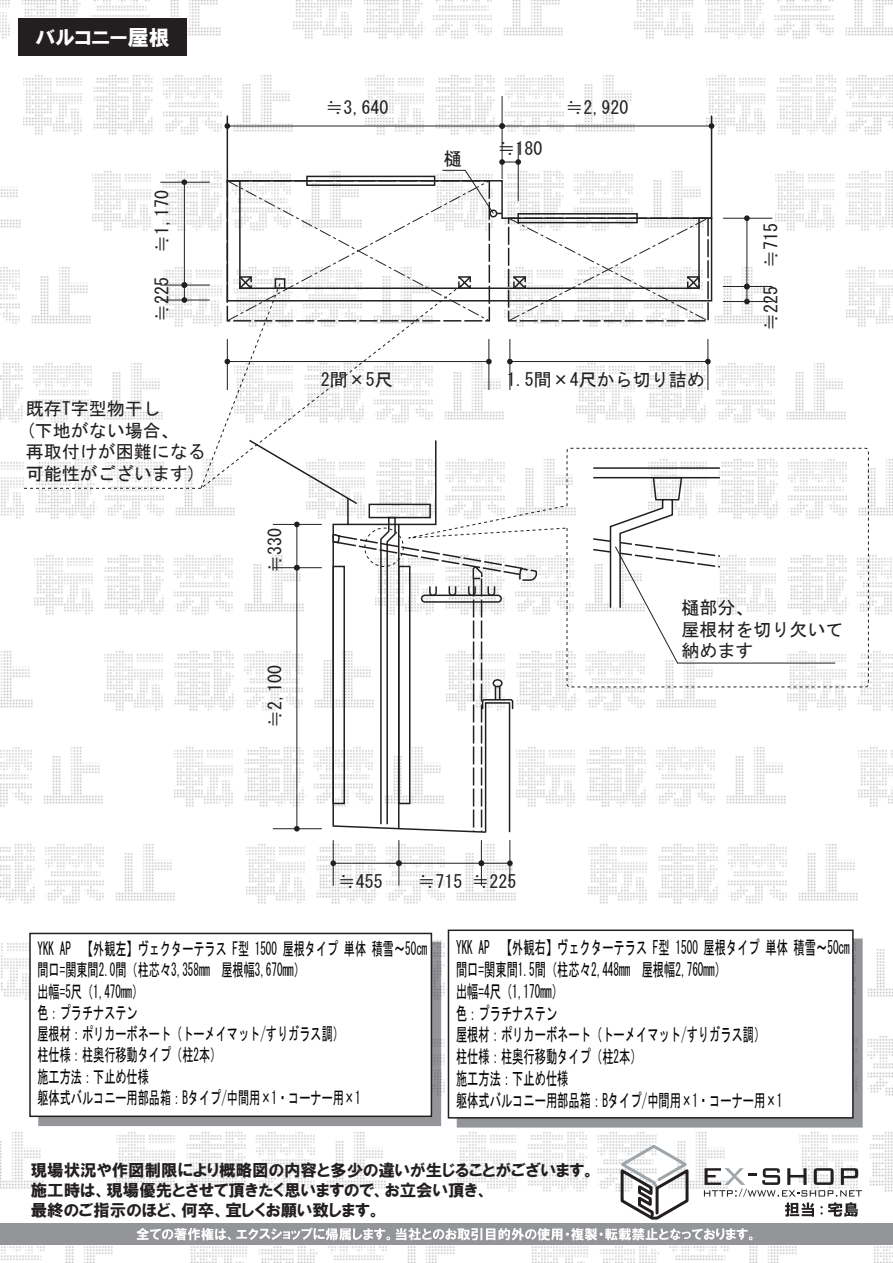
<style>
.page{position:relative;width:893px;height:1263px;background:#fff}
.page>*{position:absolute;margin:0;border:0;box-sizing:border-box;transform-origin:0 0}
.t1{font:21px "HGP Soei Kakugothic UB";color:#fff}
.t2{font:18.15px/21.8px "MS Gothic";color:#030303;scale:.62 1}
.t3{font:18px/21.6px "MS Gothic";color:#231f20}
.t4{font:17.7px/21.1px "MS Gothic";color:#030303;scale:.63 1}
.t5{font:16.5px/19.8px "HGP Soei Kakugothic UB";color:#231f20}
</style>
<div class="page">
<img style="left:0;top:0;width:221px;height:39px">
<img style="left:293px;top:0;width:270px;height:39px">
<img style="left:635px;top:0;width:258px;height:39px">
<img style="left:24px;top:75px;width:266px;height:60px">
<img style="left:365px;top:75px;width:267px;height:39px">
<img style="left:707px;top:75px;width:186px;height:60px">
<img style="left:93px;top:171px;width:131px;height:60px">
<img style="left:0;top:186px;width:21px;height:42px">
<img style="left:776px;top:171px;width:117px;height:60px">
<img style="left:163px;top:264px;width:59px;height:63px">
<img style="left:0;top:267px;width:91px;height:57px">
<img style="left:516px;top:264px;width:258px;height:63px">
<img style="left:846px;top:267px;width:47px;height:60px">
<img style="left:0;top:363px;width:163px;height:60px">
<img style="left:466px;top:362px;width:38px;height:58px">
<img style="left:576px;top:362px;width:270px;height:61px">
<img style="left:1px;top:459px;width:234px;height:60px">
<img style="left:869px;top:459px;width:24px;height:57px">
<img style="left:34px;top:555px;width:213px;height:60px">
<img style="left:869px;top:555px;width:23px;height:60px">
<img style="left:105px;top:651px;width:141px;height:60px">
<img style="left:0;top:651px;width:33px;height:57px">
<img style="left:538px;top:688px;width:178px;height:23px">
<img style="left:788px;top:651px;width:105px;height:60px">
<img style="left:0;top:747px;width:103px;height:60px">
<img style="left:175px;top:747px;width:72px;height:60px">
<img style="left:858px;top:747px;width:35px;height:60px">
<img style="left:538px;top:747px;width:248px;height:60px">
<img style="left:0;top:844px;width:175px;height:60px">
<img style="left:247px;top:841px;width:269px;height:63px">
<img style="left:588px;top:844px;width:270px;height:60px">
<img style="left:1px;top:943px;width:28px;height:57px">
<img style="left:432px;top:937px;width:16px;height:63px">
<img style="left:867px;top:949px;width:26px;height:48px">
<img style="left:867px;top:1036px;width:26px;height:60px">
<img style="left:0;top:1132px;width:44px;height:57px">
<img style="left:116px;top:1132px;width:270px;height:60px">
<img style="left:800px;top:1132px;width:93px;height:60px">
<img style="left:458px;top:1132px;width:267px;height:60px">
<img style="left:1px;top:1246px;width:112px;height:17px">
<img style="left:191px;top:1246px;width:264px;height:17px">
<img style="left:874px;top:1246px;width:19px;height:17px">
<img style="left:532px;top:1246px;width:265px;height:17px">
<svg style="left:226px;top:114px;width:487px;height:106px"></svg>
<svg style="left:616px;top:1143px;width:75px;height:77px"></svg>
<div style="left:457px;top:939px;width:405px;height:188px;background:#939598"></div>
<div style="left:457px;top:938px;width:406px;height:189px;border:2px solid #939598"></div>
<div style="left:448px;top:930px;width:405px;height:188px;background:#fff"></div>
<div style="left:448px;top:929px;width:406px;height:189px;border:2px solid #231f20"></div>
<div style="left:39px;top:942px;width:401px;height:183px;background:#939598"></div>
<div style="left:38px;top:942px;width:403px;height:184px;border:2px solid #939598"></div>
<div style="left:30px;top:933px;width:401px;height:183px;background:#fff"></div>
<div style="left:29px;top:933px;width:403px;height:184px;border:2px solid #231f20"></div>
<div style="left:18px;top:18px;width:168px;height:38px;background:#231f20"></div>
<div style="left:0;top:1223px;width:893px;height:22px;background:#939598"></div>
<svg style="left:137px;top:1227px;width:253px;height:13px"></svg>
<svg style="left:396px;top:1228px;width:357px;height:12px"></svg>
<svg style="left:704px;top:1168px;width:158px;height:49px"></svg>
<hr style="left:502px;top:96px;width:1px;height:83px;background:#231f20">
<hr style="left:502px;top:126px;width:210px;height:1px;background:#231f20">
<svg style="left:709px;top:123px;width:5px;height:6px"></svg>
<hr style="left:227px;top:126px;width:275px;height:1px;background:#231f20">
<svg style="left:499px;top:123px;width:6px;height:6px"></svg>
<svg style="left:224px;top:123px;width:6px;height:6px"></svg>
<hr style="left:518px;top:142px;width:1px;height:59px;background:#231f20">
<hr style="left:723px;top:218px;width:49px;height:1px;background:#231f20">
<hr style="left:723px;top:286px;width:49px;height:1px;background:#231f20">
<hr style="left:723px;top:301px;width:49px;height:1px;background:#231f20">
<hr style="left:746px;top:218px;width:1px;height:69px;background:#231f20">
<svg style="left:744px;top:215px;width:6px;height:6px"></svg>
<svg style="left:744px;top:284px;width:6px;height:20px"></svg>
<hr style="left:160px;top:182px;width:50px;height:1px;background:#231f20">
<hr style="left:160px;top:285px;width:50px;height:1px;background:#231f20">
<hr style="left:160px;top:300px;width:50px;height:1px;background:#231f20">
<hr style="left:184px;top:182px;width:1px;height:103px;background:#231f20">
<svg style="left:182px;top:179px;width:5px;height:6px"></svg>
<svg style="left:182px;top:282px;width:5px;height:21px"></svg>
<hr style="left:488px;top:339px;width:1px;height:51px;background:#231f20">
<hr style="left:509px;top:339px;width:1px;height:51px;background:#231f20">
<hr style="left:707px;top:339px;width:1px;height:51px;background:#231f20">
<hr style="left:510px;top:361px;width:198px;height:1px;background:#231f20">
<svg style="left:705px;top:359px;width:6px;height:5px"></svg>
<svg style="left:507px;top:359px;width:6px;height:5px"></svg>
<hr style="left:227px;top:361px;width:262px;height:1px;background:#231f20">
<svg style="left:486px;top:359px;width:6px;height:5px"></svg>
<svg style="left:247px;top:491px;width:291px;height:341px"></svg>
<hr style="left:333px;top:840px;width:1px;height:46px;background:#231f20">
<hr style="left:481px;top:840px;width:1px;height:46px;background:#231f20">
<hr style="left:509px;top:840px;width:1px;height:46px;background:#231f20">
<hr style="left:333px;top:863px;width:66px;height:1px;background:#231f20">
<svg style="left:330px;top:860px;width:6px;height:6px"></svg>
<hr style="left:399px;top:863px;width:82px;height:1px;background:#231f20">
<svg style="left:396px;top:840px;width:6px;height:46px"></svg>
<svg style="left:479px;top:860px;width:34px;height:6px"></svg>
<svg style="left:398px;top:447px;width:471px;height:241px"></svg>
<svg style="left:226px;top:159px;width:483px;height:163px"></svg>
<svg style="left:199px;top:282px;width:267px;height:209px"></svg>
<svg style="left:22px;top:488px;width:179px;height:1px"></svg>
<p class="t1" style="left:36px;top:27px;width:136px">バルコニー屋根</p>
<p class="t3" style="left:151px;top:253px;width:64px;rotate:-90deg">≒1,170</p>
<p class="t3" style="left:325px;top:97px;width:64px">≒3,640</p>
<p class="t3" style="left:565px;top:97px;width:64px">≒2,920</p>
<p class="t3" style="left:444px;top:148px;width:19px">樋</p>
<p class="t3" style="left:497px;top:138px;width:46px">≒180</p>
<p class="t3" style="left:760px;top:268px;width:46px;rotate:-90deg">≒715</p>
<p class="t3" style="left:151px;top:322px;width:46px;rotate:-90deg">≒225</p>
<p class="t3" style="left:760px;top:331px;width:46px;rotate:-90deg">≒225</p>
<p class="t3" style="left:26px;top:398px;width:181px">既存T字型物干し<br>(下地がない場合、<br>再取付けが困難になる可能性がございます)</p>
<p class="t3" style="left:321px;top:368px;width:73px">2間×5尺</p>
<p class="t3" style="left:507px;top:368px;width:199px">1.5間×4尺から切り詰め</p>
<p class="t3" style="left:264px;top:572px;width:46px;rotate:-90deg">≒330</p>
<p class="t3" style="left:264px;top:728px;width:64px;rotate:-90deg">≒2,100</p>
<p class="t3" style="left:681px;top:597px;width:163px">樋部分、<br>屋根材を切り欠いて納めます</p>
<p class="t3" style="left:338px;top:870px;width:46px">≒455</p>
<p class="t3" style="left:418px;top:870px;width:100px">≒715 ≒225</p>
<p class="t4" style="left:38px;top:938px;width:621px">YKK AP 【外観左】ヴェクターテラス F型 1500 屋根タイプ 単体 積雪～50cm間口=関東間2.0間（柱芯々3,358mm　屋根幅3,670mm）<br>出幅=5尺（1,470mm）<br>色：プラチナステン<br>屋根材：ポリカーボネート（トーメイマット/すりガラス調）<br>柱仕様：柱奥行移動タイプ（柱2本）<br>施工方法：下止め仕様<br>躯体式バルコニー用部品箱：Bタイプ/中間用×1・コーナー用×1</p>
<p class="t2" style="left:456px;top:937px;width:637px">YKK AP 【外観右】ヴェクターテラス F型 1500 屋根タイプ 単体 積雪～50cm間口=関東間1.5間（柱芯々2,448mm　屋根幅2,760mm）<br>出幅=4尺（1,170mm）<br>色：プラチナステン<br>屋根材：ポリカーボネート（トーメイマット/すりガラス調）<br>柱仕様：柱奥行移動タイプ（柱2本）<br>施工方法：下止め仕様<br>躯体式バルコニー用部品箱：Bタイプ/中間用×1・コーナー用×1</p>
<p class="t5" style="left:31px;top:1160px;width:566px">現場状況や作図制限により概略図の内容と多少の違いが生じることがございます。施工時は、現場優先とさせて頂きたく思いますので、お立会い頂き、<br>最終のご指示のほど、何卒、宜しくお願い致します。</p>
</div>
